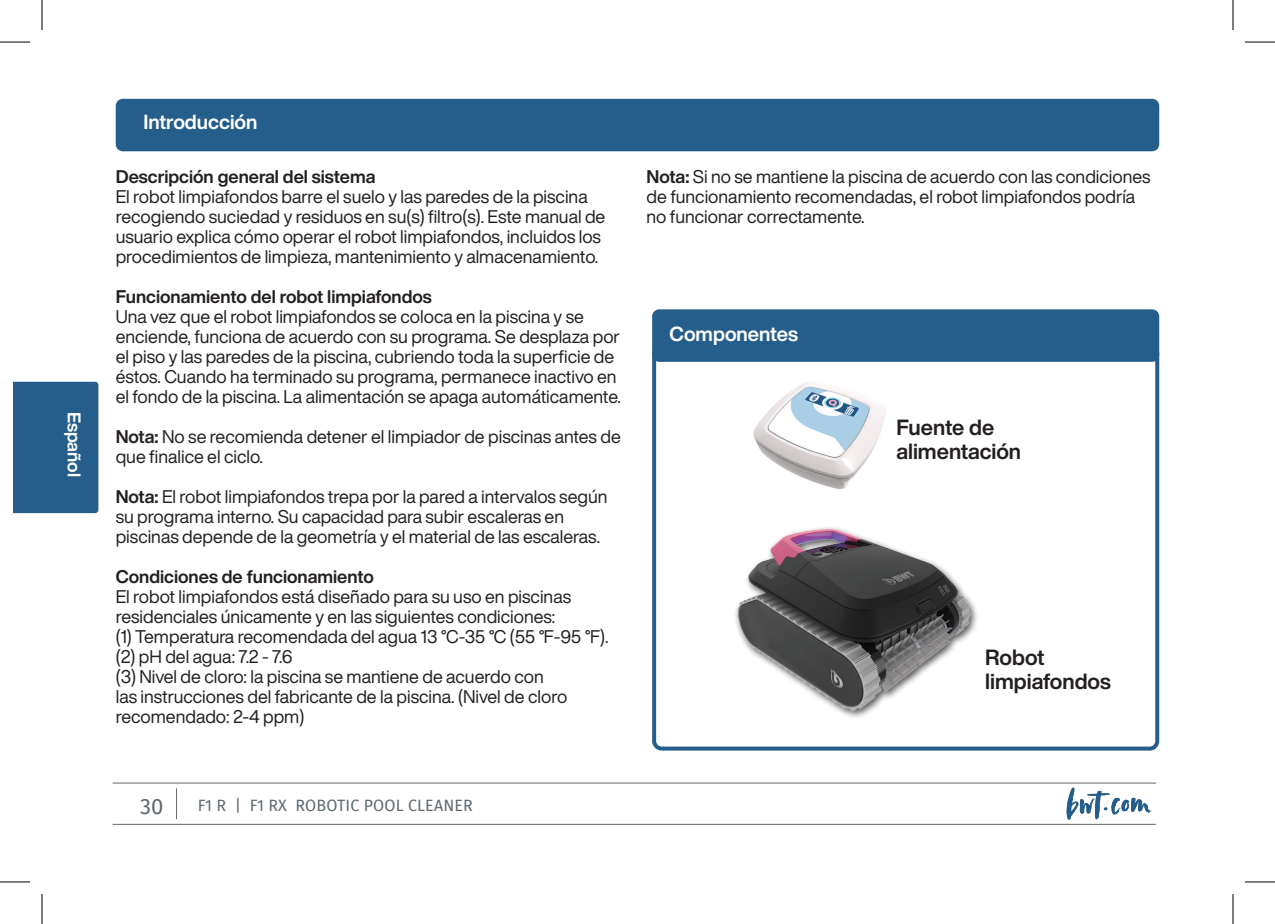
<style>
.page{position:relative;width:1275px;height:924px;background:#fff}
.page>*{position:absolute;margin:0;border:0;box-sizing:border-box;transform-origin:0 0}
.t1{font:22px "Fira Sans";color:#5f696f}
.t2{font:700 21.6px/24px "Helvetica Now Display";color:#231f20}
.t3{font:700 20px "Helvetica Now Display";color:#fff}
.t4{font:18px/20px "Helvetica Now Display";color:#231f20}
.t5{font:700 18px "Helvetica Now Display";color:#231f20}
.t6{font:700 18px "Helvetica Now Display";color:#fff}
.t7{font:16px "Fira Sans";letter-spacing:.01em;color:#5f696f}
.s1{font-weight:700}
</style>
<div class="page">
<div style="left:14px;top:381px;width:84px;height:132px;background:#265e8b"></div>
<hr style="left:113px;top:823px;width:1043px;height:1px;background:#5f696f">
<hr style="left:113px;top:782px;width:1043px;height:1px;background:#5f696f">
<hr style="left:176px;top:787px;width:1px;height:31px;background:#5f696f">
<svg style="left:1066px;top:787px;width:84px;height:32px"></svg>
<div style="left:116px;top:99px;width:1043px;height:52px;background:#265e8b;border-radius:7px"></div>
<div style="left:652px;top:309px;width:507px;height:52px;background:#265e8b;border-radius:7px"></div>
<div style="left:652px;top:344px;width:507px;height:406px;border:4px solid #265e8b;border-radius:8px"></div>
<img style="left:743px;top:361px;width:150px;height:128px">
<img style="left:735px;top:527px;width:242px;height:191px">
<hr style="left:0;top:42px;width:30px;height:1px;background:#000">
<hr style="left:1245px;top:42px;width:30px;height:1px;background:#000">
<hr style="left:0;top:881px;width:30px;height:1px;background:#000">
<hr style="left:1245px;top:881px;width:30px;height:1px;background:#000">
<hr style="left:42px;top:0;width:1px;height:30px;background:#000">
<hr style="left:42px;top:893px;width:1px;height:30px;background:#000">
<hr style="left:1232px;top:0;width:1px;height:30px;background:#000">
<hr style="left:1232px;top:893px;width:1px;height:30px;background:#000">
<p class="t6" style="left:87px;top:411px;width:67px;rotate:90deg">Español</p>
<p class="t3" style="left:143px;top:108px;width:116px">Introducción</p>
<p class="t5" style="left:116px;top:164px;width:261px">Descripción general del sistema</p>
<p class="t4" style="left:116px;top:186px;width:491px">El robot limpiafondos barre el suelo y las paredes de la piscina recogiendo suciedad y residuos en su(s) filtro(s). Este manual de usuario explica cómo operar el robot limpiafondos, incluidos los procedimientos de limpieza, mantenimiento y almacenamiento.</p>
<p class="t5" style="left:116px;top:284px;width:318px">Funcionamiento del robot limpiafondos</p>
<p class="t4" style="left:116px;top:306px;width:507px">Una vez que el robot limpiafondos se coloca en la piscina y se enciende, funciona de acuerdo con su programa. Se desplaza por el piso y las paredes de la piscina, cubriendo toda la superficie de éstos. Cuando ha terminado su programa, permanece inactivo en el fondo de la piscina. La alimentación se apaga automáticamente.</p>
<p class="t4" style="left:116px;top:426px;width:506px"><span class="s1">Nota:</span> No se recomienda detener el limpiador de piscinas antes de que finalice el ciclo.</p>
<p class="t4" style="left:116px;top:486px;width:493px"><span class="s1">Nota:</span> El robot limpiafondos trepa por la pared a intervalos según su programa interno. Su capacidad para subir escaleras en piscinas depende de la geometría y el material de las escaleras.</p>
<p class="t5" style="left:116px;top:564px;width:260px">Condiciones de funcionamiento</p>
<p class="t4" style="left:116px;top:586px;width:494px">El robot limpiafondos está diseñado para su uso en piscinas residenciales únicamente y en las siguientes condiciones:<br>(1) Temperatura recomendada del agua 13 °C-35 °C (55 °F-95 °F). (2) pH del agua: 7.2 - 7.6<br>(3) Nivel de cloro: la piscina se mantiene de acuerdo con<br>las instrucciones del fabricante de la piscina. (Nivel de cloro recomendado: 2-4 ppm)</p>
<p class="t4" style="left:646px;top:166px;width:505px"><span class="s1">Nota:</span> Si no se mantiene la piscina de acuerdo con las condiciones de funcionamiento recomendadas, el robot limpiafondos podría no funcionar correctamente.</p>
<p class="t3" style="left:669px;top:320px;width:130px">Componentes</p>
<p class="t2" style="left:896px;top:415px;width:126px">Fuente de alimentación</p>
<p class="t2" style="left:985px;top:645px;width:127px">Robot limpiafondos</p>
<p class="t1" style="left:140px;top:789px;width:25px">30</p>
<p class="t7" style="left:198px;top:792px;width:277px">F1 R | F1 RX ROBOTIC POOL CLEANER</p>
</div>
